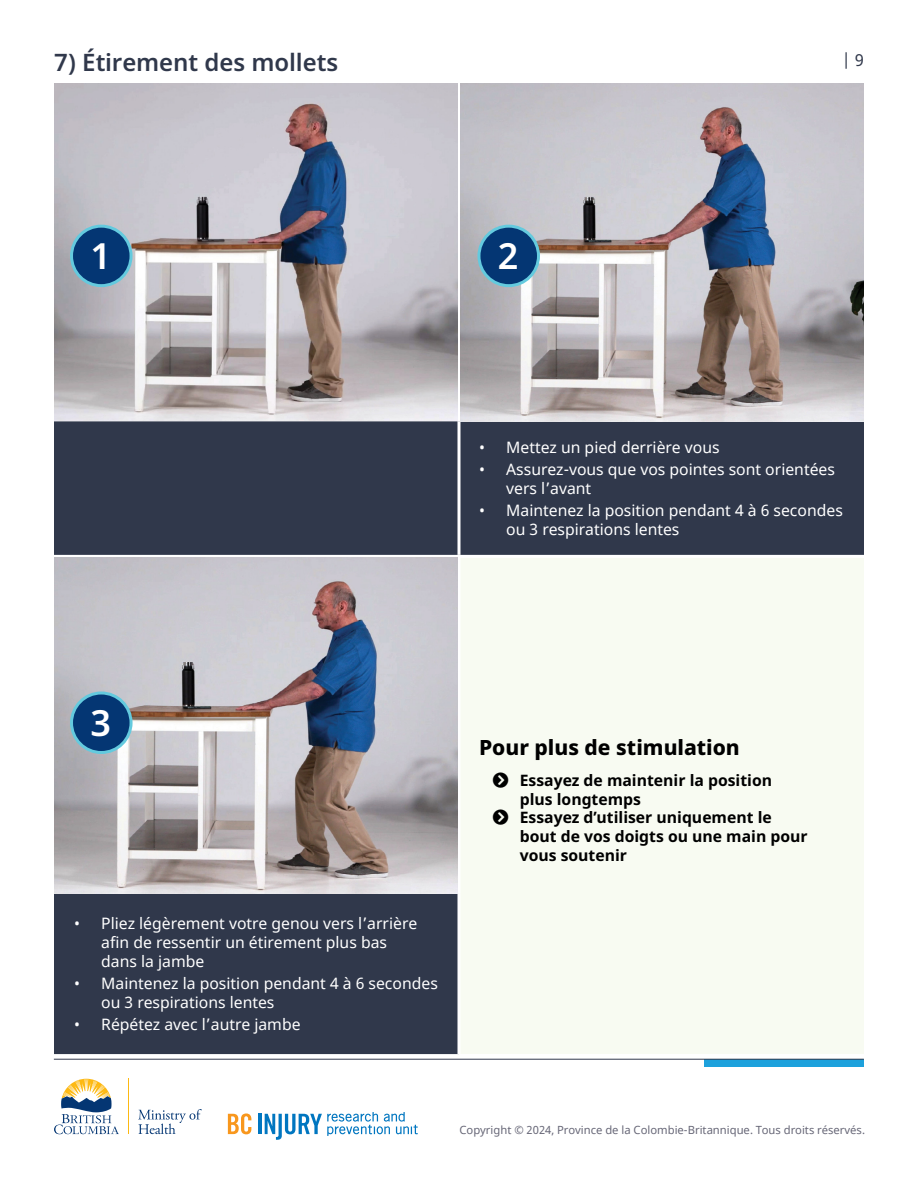
<style>
.page{position:relative;width:918px;height:1188px;background:#fff}
.page>*{position:absolute;margin:0;border:0;box-sizing:border-box;transform-origin:0 0}
.Heading_3_-_Noto_copy_no_side_bar{font:600 36px "Noto Sans";color:#fff}
.Heading_3_-_Noto_copy_no_side_bar-2{font:600 24px "Noto Sans";letter-spacing:-.005em;color:#30384b}
.Heading_4_-_Noto{font:800 21px "Noto Sans";color:#000}
.t1{font:16.5px "Noto Sans";color:#30384b}
.t2{font:15.75px/18.8px "Noto Sans";color:#fff}
.t3{font:700 15.75px/18.8px "Noto Sans";color:#000}
.t4{font:11.25px "Noto Sans";color:#676777}
</style>
<div class="page">
<div style="left:704px;top:1059px;width:160px;height:8px;background:#1da1dc"></div>
<svg style="left:228px;top:1113px;width:23px;height:21px"></svg>
<hr style="left:258px;top:1114px;width:3px;height:20px;background:#0076c0">
<svg style="left:265px;top:1112px;width:153px;height:28px"></svg>
<svg style="left:138px;top:1109px;width:64px;height:25px"></svg>
<svg style="left:54px;top:1079px;width:65px;height:55px"></svg>
<hr style="left:128px;top:1079px;width:1px;height:55px;background:#fdb913">
<hr style="left:54px;top:1059px;width:810px;height:1px;background:#30384b">
<div style="left:54px;top:421px;width:810px;height:633px;background:#30384b"></div>
<div style="left:459px;top:556px;width:405px;height:498px;background:#f8fbf2"></div>
<hr style="left:458px;top:421px;width:2px;height:134px;background:#fff">
<hr style="left:54px;top:555px;width:405px;height:3px;background:#fff">
<hr style="left:459px;top:555px;width:405px;height:3px;background:#fff">
<hr style="left:458px;top:558px;width:2px;height:336px;background:#fff">
<hr style="left:458px;top:894px;width:2px;height:160px;background:#fff">
<img style="left:54px;top:84px;width:404px;height:337px">
<img style="left:460px;top:84px;width:404px;height:337px">
<img style="left:54px;top:558px;width:404px;height:336px">
<div style="left:72px;top:226px;width:59px;height:60px;background:#043673;border-radius:50%"></div>
<div style="left:70px;top:225px;width:63px;height:62px;border:3px solid #64cade;border-radius:50%"></div>
<div style="left:479px;top:226px;width:60px;height:60px;background:#043673;border-radius:50%"></div>
<div style="left:477px;top:225px;width:63px;height:62px;border:3px solid #64cade;border-radius:50%"></div>
<div style="left:72px;top:693px;width:59px;height:60px;background:#043673;border-radius:50%"></div>
<div style="left:70px;top:691px;width:63px;height:63px;border:3px solid #64cade;border-radius:50%"></div>
<p class="Heading_3_-_Noto_copy_no_side_bar-2" style="left:54px;top:46px;width:286px">7) Étirement des mollets</p>
<p class="t1" style="left:842px;top:48px;width:24px">| 9</p>
<p class="Heading_3_-_Noto_copy_no_side_bar" style="left:90px;top:230px;width:22px">1</p>
<p class="Heading_3_-_Noto_copy_no_side_bar" style="left:498px;top:230px;width:22px">2</p>
<p class="t2" style="left:479px;top:438px;width:242px">• Mettez un pied derrière vous</p>
<p class="t2" style="left:506px;top:460px;width:330px;text-indent:-27px">• Assurez-vous que vos pointes sont orientées vers l’avant</p>
<p class="t2" style="left:506px;top:501px;width:338px;text-indent:-27px">• Maintenez la position pendant 4 à 6 secondes ou 3 respirations lentes</p>
<p class="Heading_3_-_Noto_copy_no_side_bar" style="left:90px;top:697px;width:22px">3</p>
<p class="t2" style="left:101px;top:915px;width:318px;text-indent:-27px">• Pliez légèrement votre genou vers l’arrière afin de ressentir un étirement plus bas dans la jambe</p>
<p class="t2" style="left:101px;top:974px;width:338px;text-indent:-27px">• Maintenez la position pendant 4 à 6 secondes ou 3 respirations lentes</p>
<p class="t2" style="left:74px;top:1015px;width:228px">• Répétez avec l’autre jambe</p>
<p class="Heading_4_-_Noto" style="left:479px;top:732px;width:262px">Pour plus de stimulation</p>
<p class="t3" style="left:520px;top:771px;width:254px">Essayez de maintenir la position plus longtemps</p>
<p class="t3" style="left:520px;top:809px;width:289px">Essayez d’utiliser uniquement le bout de vos doigts ou une main pour vous soutenir</p>
<p class="t4" style="left:460px;top:1122px;width:407px">Copyright © 2024, Province de la Colombie-Britannique. Tous droits réservés.</p>
</div>
